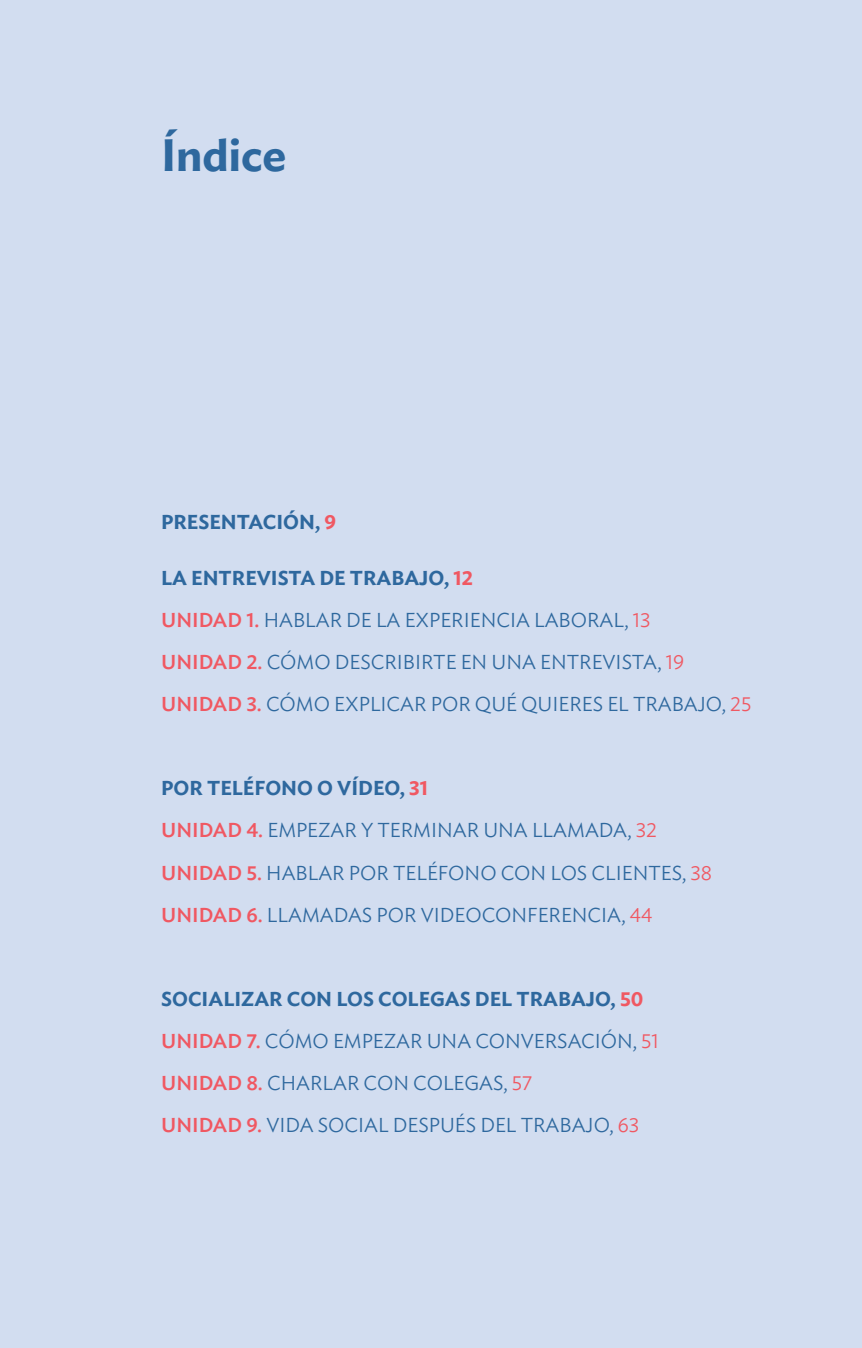
<style>
.page{position:relative;width:862px;height:1348px;background:#fff}
.page>*{position:absolute;margin:0;border:0;box-sizing:border-box;transform-origin:0 0}
.t1{font:600 45px "Ideal Sans";color:#2e689e}
.t2{font:300 20px/42px "Ideal Sans";color:#2e689e}
.t3{font:600 20px "Ideal Sans";color:#2e689e}
.s1{color:#f05862}
.s2{font-weight:600}
.s3{font-weight:600;color:#f05862}
.s4{font-weight:500;color:#f05862}
</style>
<div class="page">
<div style="left:0;top:0;width:861px;height:1348px;background:#d2ddf0"></div>
<h1 class="t1" style="left:161px;top:120px;width:127px">Índice</h1>
<p class="t3" style="left:161px;top:506px;width:176px">PRESENTACIÓN, <span class="s1">9</span></p>
<p class="t2" style="left:161px;top:555px;width:591px"><span class="s2">LA ENTREVISTA DE TRABAJO,</span> <span class="s3">12<br></span><span class="s4">UNIDAD 1.</span> HABLAR DE LA EXPERIENCIA LABORAL, <span class="s1">13<br></span><span class="s4">UNIDAD 2.</span> CÓMO DESCRIBIRTE EN UNA ENTREVISTA, <span class="s1">19<br></span><span class="s4">UNIDAD 3.</span> CÓMO EXPLICAR POR QUÉ QUIERES EL TRABAJO, <span class="s1">25</span></p>
<p class="t2" style="left:161px;top:766px;width:552px"><span class="s2">POR TELÉFONO O VÍDEO,</span> <span class="s3">31<br></span><span class="s4">UNIDAD 4.</span> EMPEZAR Y TERMINAR UNA LLAMADA, <span class="s1">32<br></span><span class="s4">UNIDAD 5.</span> HABLAR POR TELÉFONO CON LOS CLIENTES, <span class="s1">38<br></span><span class="s4">UNIDAD 6.</span> LLAMADAS POR VIDEOCONFERENCIA, <span class="s1">44</span></p>
<p class="t2" style="left:161px;top:976px;width:499px"><span class="s2">SOCIALIZAR CON LOS COLEGAS DEL TRABAJO,</span> <span class="s3">50<br></span><span class="s4">UNIDAD 7.</span> CÓMO EMPEZAR UNA CONVERSACIÓN, <span class="s1">51<br></span><span class="s4">UNIDAD 8.</span> CHARLAR CON COLEGAS, <span class="s1">57<br></span><span class="s4">UNIDAD 9.</span> VIDA SOCIAL DESPUÉS DEL TRABAJO, <span class="s1">63</span></p>
</div>
